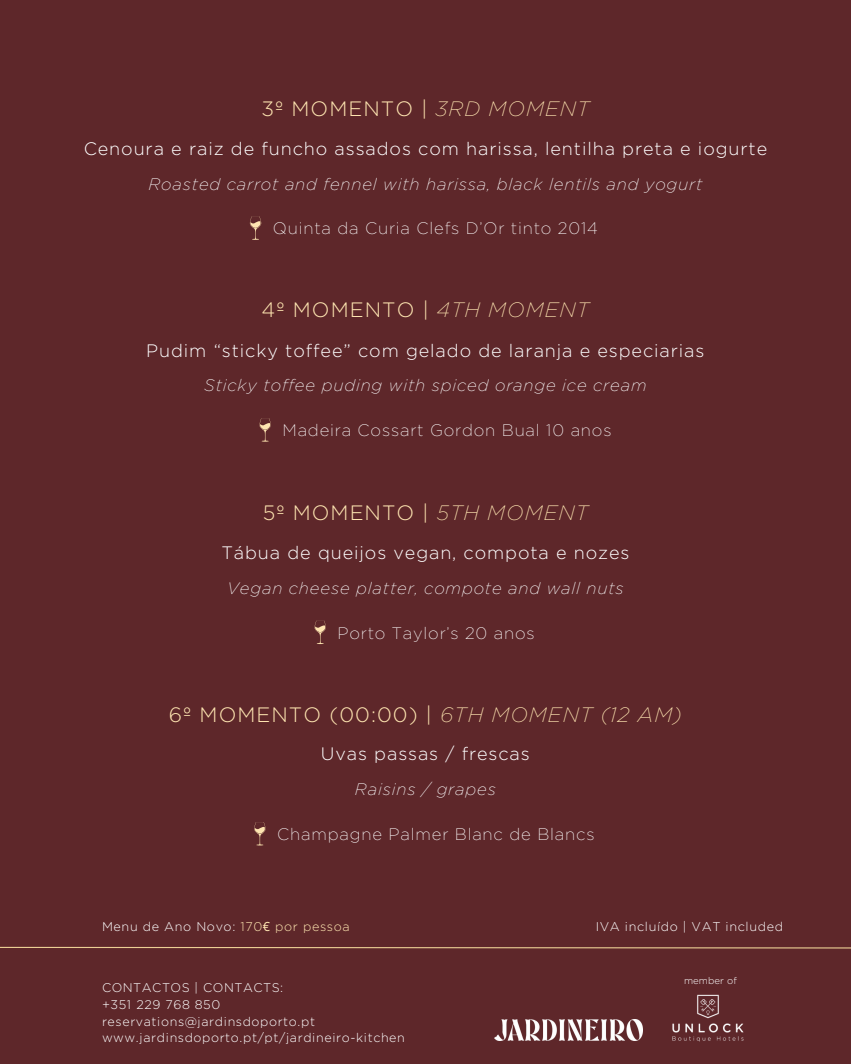
<style>
.page{position:relative;width:851px;height:1064px;background:#fff}
.page>*{position:absolute;margin:0;border:0;box-sizing:border-box;transform-origin:0 0}
.t1{font:300 20.85px "Gotham";letter-spacing:.05em;color:#fee5b1}
.t2{font:300 18px "Gotham";letter-spacing:.05em;color:#fff}
.t3{font:italic 200 16.65px "Gotham";letter-spacing:.05em;color:#fff}
.t4{font:200 16.65px "Gotham";letter-spacing:.05em;color:#fff}
.t5{font:300 12.6px "Gotham";letter-spacing:.05em;color:#fff}
.t6{font:300 12.45px "Gotham Greek";letter-spacing:.04em;color:#fff}
.t7{font:300 9.6px "Gotham Greek";color:#fff}
.s1{font-weight:200;font-style:italic}
.s2{color:#fee5b1}
.s3{font-family:"Noto Sans";font-weight:400;color:#fee5b1}
</style>
<div class="page">
<div style="left:0;top:0;width:850px;height:1063px;background:#5e272a"></div>
<svg style="left:0;top:946px;width:850px;height:2px"></svg>
<svg style="left:250px;top:216px;width:11px;height:24px"></svg>
<svg style="left:259px;top:418px;width:12px;height:23px"></svg>
<svg style="left:314px;top:620px;width:12px;height:24px"></svg>
<svg style="left:254px;top:822px;width:11px;height:23px"></svg>
<img style="left:672px;top:994px;width:72px;height:48px">
<img style="left:494px;top:1019px;width:148px;height:21px">
<p class="t1" style="left:261px;top:97px;width:329px">3º MOMENTO | <span class="s1">3RD MOMENT</span></p>
<p class="t2" style="left:84px;top:140px;width:685px">Cenoura e raiz de funcho assados com harissa, lentilha preta e iogurte</p>
<p class="t3" style="left:148px;top:174px;width:555px">Roasted carrot and fennel with harissa, black lentils and yogurt</p>
<p class="t4" style="left:273px;top:219px;width:326px">Quinta da Curia Clefs D’Or tinto 2014</p>
<p class="t1" style="left:261px;top:298px;width:329px">4º MOMENTO | <span class="s1">4TH MOMENT</span></p>
<p class="t2" style="left:146px;top:342px;width:559px">Pudim “sticky toffee” com gelado de laranja e especiarias</p>
<p class="t3" style="left:204px;top:376px;width:444px">Sticky toffee puding with spiced orange ice cream</p>
<p class="t4" style="left:282px;top:421px;width:330px">Madeira Cossart Gordon Bual 10 anos</p>
<p class="t1" style="left:263px;top:500px;width:327px">5º MOMENTO | <span class="s1">5TH MOMENT</span></p>
<p class="t2" style="left:221px;top:544px;width:409px">Tábua de queijos vegan, compota e nozes</p>
<p class="t3" style="left:227px;top:578px;width:398px">Vegan cheese platter, compote and wall nuts</p>
<p class="t4" style="left:337px;top:623px;width:198px">Porto Taylor’s 20 anos</p>
<p class="t1" style="left:169px;top:703px;width:514px">6º MOMENTO (00:00) | <span class="s1">6TH MOMENT (12 AM)</span></p>
<p class="t2" style="left:321px;top:745px;width:210px">Uvas passas / frescas</p>
<p class="t3" style="left:355px;top:780px;width:142px">Raisins / grapes</p>
<p class="t4" style="left:277px;top:824px;width:319px">Champagne Palmer Blanc de Blancs</p>
<p class="t5" style="left:102px;top:919px;width:249px">Menu de Ano Novo: <span class="s2">170</span><span class="s3">€</span> <span class="s2">por pessoa</span></p>
<p class="t5" style="left:595px;top:919px;width:189px">IVA incluído | VAT included</p>
<p class="t6" style="left:102px;top:980px;width:183px">CONTACTOS | CONTACTS:</p>
<p class="t6" style="left:102px;top:997px;width:120px">+351 229 768 850</p>
<p class="t6" style="left:102px;top:1013px;width:215px">reservations@jardinsdoporto.pt</p>
<p class="t6" style="left:102px;top:1030px;width:304px">www.jardinsdoporto.pt/pt/jardineiro-kitchen</p>
<p class="t7" style="left:684px;top:974px;width:54px">member of</p>
</div>
